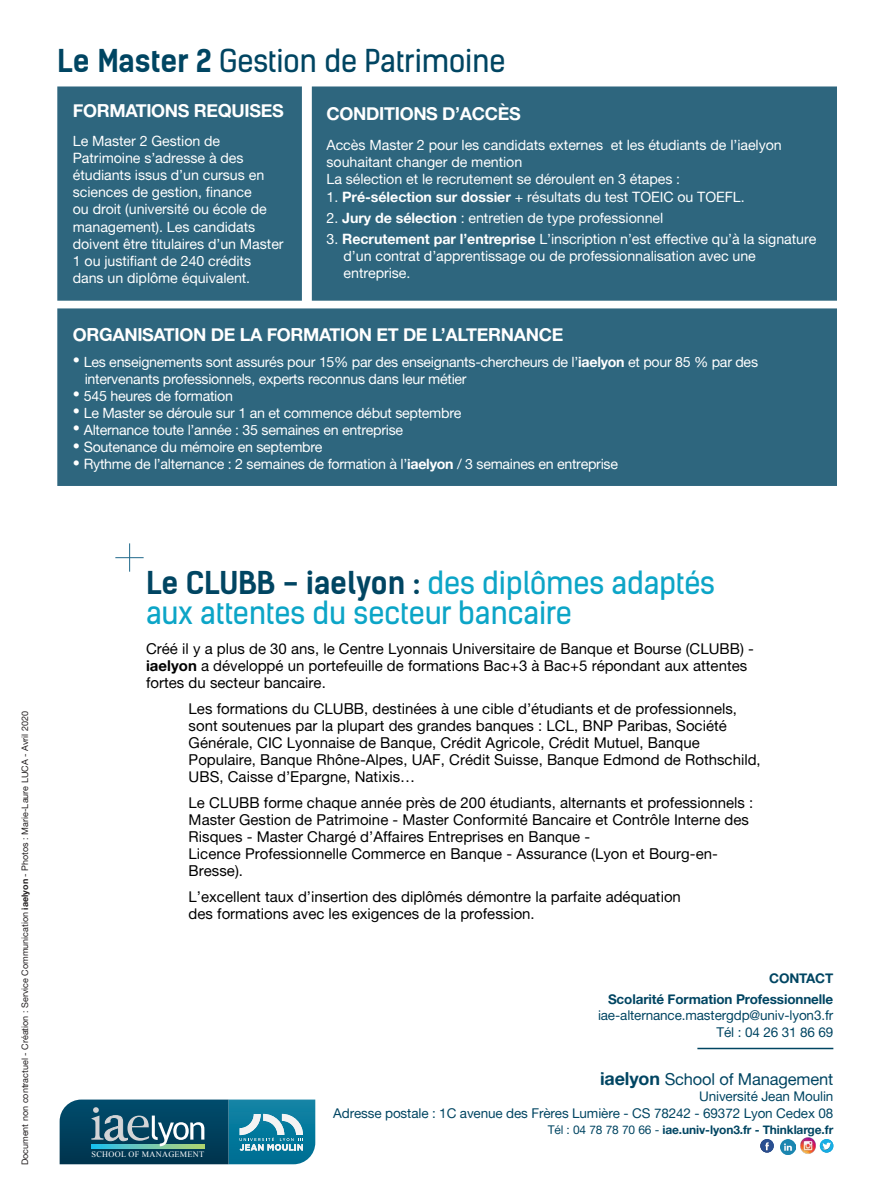
<style>
.page{position:relative;width:893px;height:1191px;background:#fff}
.page>*{position:absolute;margin:0;border:0;box-sizing:border-box;transform-origin:0 0}
.t1{font:30px/30px "Kelson Sans";letter-spacing:-.005em;color:#0ca5c7}
.t2{font:30px "Kelson Sans";letter-spacing:-.005em;color:#004562}
.t3{font:18px "Alte Haas Grotesk Bold";letter-spacing:-.02em;color:#fff}
.t4{font:16.5px "Alte Haas Grotesk";letter-spacing:-.01em;color:#004562}
.t5{font:15px/17.1px "Alte Haas Grotesk";color:#000}
.t6{font:14.25px/17.1px "Alte Haas Grotesk";letter-spacing:-.005em;color:#fff}
.t7{font:13.5px/16.5px "Alte Haas Grotesk";letter-spacing:-.01em;color:#004562;text-align:right}
.t8{font:13.5px "Alte Haas Grotesk Bold";letter-spacing:-.01em;color:#004562}
.t9{font:12px "Alte Haas Grotesk Bold";letter-spacing:-.01em;color:#004562}
.t10{font:9px "Alte Haas Grotesk";color:#231f20}
.t11{font:8.25px "Times New Roman";letter-spacing:.035em;color:#fff}
.s1{font-weight:700}
.s2{font-family:"Alte Haas Grotesk Bold"}
.s3{font-weight:700;color:#004562}
.s4{font-family:"Alte Haas Grotesk Bold";font-size:18px}
.s5{font-family:"Alte Haas Grotesk"}
</style>
<div class="page">
<svg style="left:60px;top:1099px;width:255px;height:65px;background:#276c85"></svg>
<div style="left:57px;top:86px;width:245px;height:215px;background:#2e667e"></div>
<div style="left:312px;top:86px;width:525px;height:215px;background:#2e667e"></div>
<div style="left:57px;top:308px;width:780px;height:178px;background:#2e667e"></div>
<hr style="left:697px;top:1047px;width:136px;height:2px;background:#004562">
<svg style="left:115px;top:543px;width:29px;height:28px"></svg>
<img style="left:760px;top:1139px;width:14px;height:13px">
<svg style="left:765px;top:1142px;width:4px;height:8px"></svg>
<img style="left:781px;top:1139px;width:15px;height:15px">
<img style="left:800px;top:1137px;width:16px;height:17px">
<svg style="left:820px;top:1139px;width:13px;height:14px"></svg>
<p class="t2" style="left:57px;top:42px;width:450px"><span class="s1">Le Master 2</span> Gestion de Patrimoine</p>
<p class="t3" style="left:73px;top:99px;width:212px">FORMATIONS REQUISES</p>
<p class="t3" style="left:327px;top:102px;width:196px">CONDITIONS D’ACCÈS</p>
<p class="t6" style="left:327px;top:136px;width:457px">Accès Master 2 pour les candidats externes et les étudiants de l’iaelyon souhaitant changer de mention</p>
<p class="t6" style="left:327px;top:171px;width:355px">La sélection et le recrutement se déroulent en 3 étapes :</p>
<p class="t6" style="left:327px;top:188px;width:420px">1. <span class="s2">Pré-sélection sur dossier</span> + résultats du test TOEIC ou TOEFL.</p>
<p class="t6" style="left:327px;top:209px;width:338px">2. <span class="s2">Jury de sélection</span> : entretien de type professionnel</p>
<p class="t6" style="left:344px;top:230px;width:474px;text-indent:-17px">3. <span class="s2">Recrutement par l’entreprise</span> L’inscription n’est effective qu’à la signature d’un contrat d’apprentissage ou de professionnalisation avec une entreprise.</p>
<p class="t6" style="left:73px;top:132px;width:212px">Le Master 2 Gestion de<br>Patrimoine s’adresse à des étudiants issus d’un cursus en sciences de gestion, finance<br>ou droit (université ou école de management). Les candidats doivent être titulaires d’un Master<br>1 ou justifiant de 240 crédits dans un diplôme équivalent.</p>
<p class="t3" style="left:73px;top:324px;width:492px">ORGANISATION DE LA FORMATION ET DE L’ALTERNANCE</p>
<p class="t6" style="left:85px;top:353px;width:675px;text-indent:-12px">• Les enseignements sont assurés pour 15% par des enseignants-chercheurs de l’<span class="s2">iaelyon</span> et pour 85 % par des intervenants professionnels, experts reconnus dans leur métier</p>
<p class="t6" style="left:73px;top:387px;width:162px">• 545 heures de formation</p>
<p class="t6" style="left:73px;top:404px;width:390px">• Le Master se déroule sur 1 an et commence début septembre</p>
<p class="t6" style="left:73px;top:421px;width:332px">• Alternance toute l’année : 35 semaines en entreprise</p>
<p class="t6" style="left:73px;top:438px;width:251px">• Soutenance du mémoire en septembre</p>
<p class="t6" style="left:73px;top:455px;width:547px">• Rythme de l’alternance : 2 semaines de formation à l’<span class="s2">iaelyon</span> / 3 semaines en entreprise</p>
<p class="t10" style="left:20px;top:1165px;width:456px;rotate:-90deg">Document non contractuel - Création : Service Communication <span class="s2">iaelyon</span> - Photos : Marie-Laure LUCA - Avril 2020</p>
<p class="t1" style="left:146px;top:568px;width:570px"><span class="s3">Le CLUBB - iaelyon :</span> des diplômes adaptés aux attentes du secteur bancaire</p>
<p class="t5" style="left:146px;top:639px;width:609px">Créé il y a plus de 30 ans, le Centre Lyonnais Universitaire de Banque et Bourse (CLUBB) - <span class="s2">iaelyon</span> a développé un portefeuille de formations Bac+3 à Bac+5 répondant aux attentes fortes du secteur bancaire.</p>
<p class="t5" style="left:189px;top:699px;width:574px">Les formations du CLUBB, destinées à une cible d’étudiants et de professionnels, sont soutenues par la plupart des grandes banques : LCL, BNP Paribas, Société Générale, CIC Lyonnaise de Banque, Crédit Agricole, Crédit Mutuel, Banque Populaire, Banque Rhône-Alpes, UAF, Crédit Suisse, Banque Edmond de Rothschild, UBS, Caisse d’Epargne, Natixis…</p>
<p class="t5" style="left:189px;top:793px;width:566px">Le CLUBB forme chaque année près de 200 étudiants, alternants et professionnels :<br>Master Gestion de Patrimoine - Master Conformité Bancaire et Contrôle Interne des Risques - Master Chargé d’Affaires Entreprises en Banque -<br>Licence Professionnelle Commerce en Banque - Assurance (Lyon et Bourg-en-Bresse).</p>
<p class="t5" style="left:189px;top:887px;width:494px">L’excellent taux d’insertion des diplômés démontre la parfaite adéquation des formations avec les exigences de la profession.</p>
<p class="t8" style="left:769px;top:970px;width:66px">CONTACT</p>
<p class="t8" style="left:608px;top:990px;width:227px">Scolarité Formation Professionnelle</p>
<p class="t7" style="left:598px;top:1007px;width:237px">iae-alternance.mastergdp@univ-lyon3.fr<br>Tél : 04 26 31 86 69</p>
<p class="t11" style="left:92px;top:1148px;width:114px">SCHOOL OF MANAGEMENT</p>
<p class="t4" style="left:600px;top:1069px;width:235px"><span class="s4">iaelyon</span> School of Management</p>
<p class="t7" style="left:699px;top:1088px;width:136px">Université Jean Moulin</p>
<p class="t7" style="left:333px;top:1104px;width:502px">Adresse postale : 1C avenue des Frères Lumière - CS 78242 - 69372 Lyon Cedex 08</p>
<p class="t9" style="left:548px;top:1122px;width:287px"><span class="s5">Tél : 04 78 78 70 66 -</span> iae.univ-lyon3.fr - Thinklarge.fr</p>
</div>
